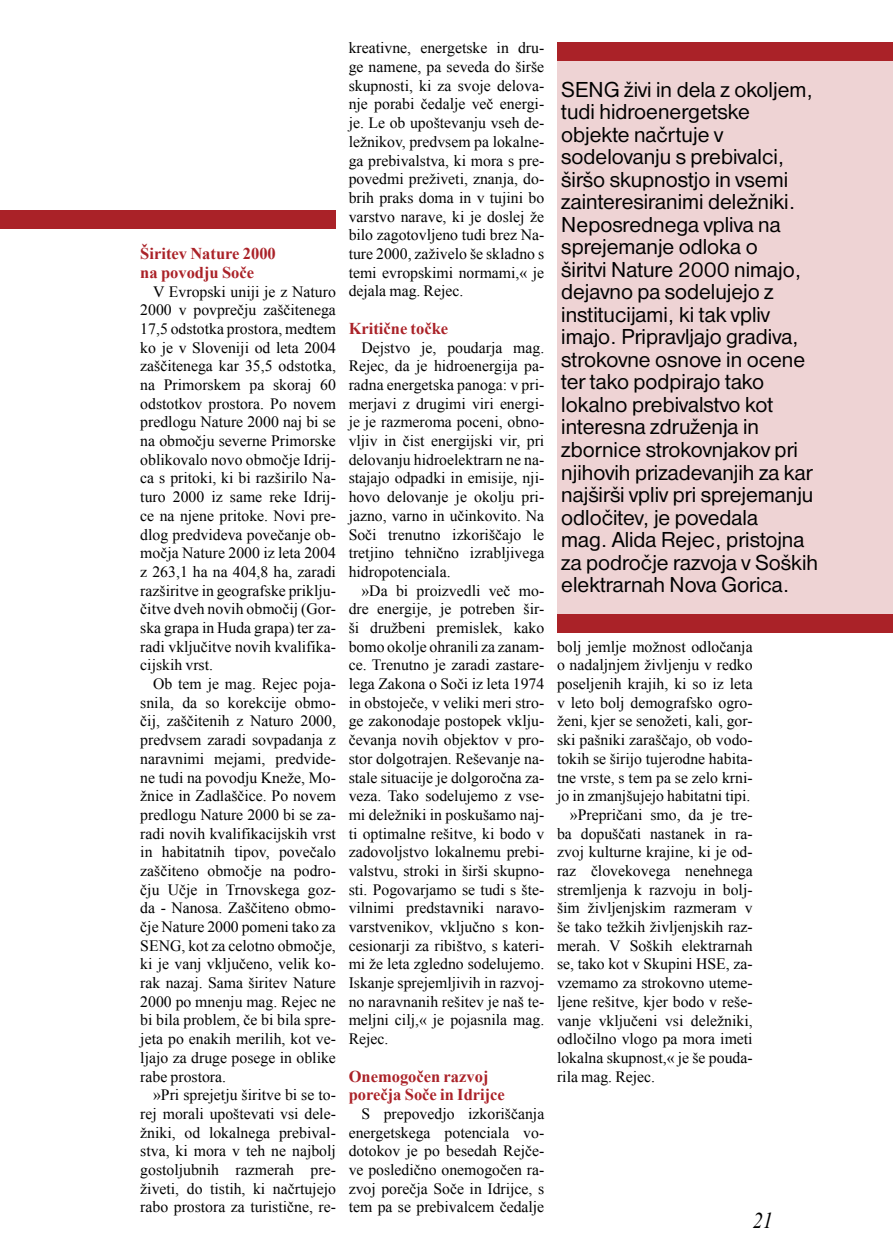
<style>
.page{position:relative;width:893px;height:1255px;background:#fff}
.page>*{position:absolute;margin:0;border:0;box-sizing:border-box;transform-origin:0 0}
.t1{font:22.5px/22.5px "Nimbus San DEE";color:#000}
.t2{font:italic 22.5px "Times New Roman";color:#000;scale:.9 1}
.t3{font:700 16.5px/18.8px "Times New Roman";color:#aa2228}
.t4{font:15.75px/18.8px "Times New Roman";color:#000;text-align:justify}
</style>
<div class="page">
<div style="left:0;top:211px;width:336px;height:18px;background:#aa2228"></div>
<div style="left:557px;top:52px;width:336px;height:562px;background:#eed3d4"></div>
<div style="left:557px;top:43px;width:336px;height:18px;background:#aa2228"></div>
<div style="left:557px;top:614px;width:336px;height:19px;background:#aa2228"></div>
<p class="t3" style="left:140px;top:244px;width:137px">Širitev Nature 2000 na povodju Soče</p>
<p class="t4" style="left:140px;top:282px;width:197px;text-indent:13px">V Evropski uniji je z Naturo 2000 v povprečju zaščitenega 17,5 odstotka prostora, medtem ko je v Sloveniji od leta 2004 zaščitenega kar 35,5 odstotka, na Primorskem pa skoraj 60 odstotkov prostora. Po novem predlogu Nature 2000 naj bi se na območju severne Primorske oblikovalo novo območje Idrij&shy;ca s pritoki, ki bi razširilo Na&shy;turo 2000 iz same reke Idrij&shy;ce na njene pritoke. Novi pre&shy;dlog predvideva povečanje ob&shy;močja Nature 2000 iz leta 2004 z 263,1 ha na 404,8 ha, zaradi razširitve in geografske priklju&shy;čitve dveh novih območij (Gor&shy;ska grapa in Huda grapa) ter za&shy;radi vključitve novih kvalifika&shy;cijskih vrst.</p>
<p class="t4" style="left:140px;top:674px;width:197px;text-indent:13px">Ob tem je mag. Rejec poja&shy;snila, da so korekcije obmo&shy;čij, zaščitenih z Naturo 2000, predvsem zaradi sovpadanja z naravnimi mejami, predvide&shy;ne tudi na povodju Kneže, Mo&shy;žnice in Zadlaščice. Po novem predlogu Nature 2000 bi se za&shy;radi novih kvalifikacijskih vrst in habitatnih tipov, povečalo zaščiteno območje na podro&shy;čju Učje in Trnovskega goz&shy;da - Nanosa. Zaščiteno obmo&shy;čje Nature 2000 pomeni tako za SENG, kot za celotno območje, ki je vanj vključeno, velik ko&shy;rak nazaj. Sama širitev Nature 2000 po mnenju mag. Rejec ne bi bila problem, če bi bila spre&shy;jeta po enakih merilih, kot ve&shy;ljajo za druge posege in oblike rabe prostora.</p>
<p class="t4" style="left:140px;top:1085px;width:197px;text-indent:13px">»Pri sprejetju širitve bi se to&shy;rej morali upoštevati vsi dele&shy;žniki, od lokalnega prebival&shy;stva, ki mora v teh ne najbolj gostoljubnih razmerah pre&shy;živeti, do tistih, ki načrtujejo rabo prostora za turistične, re-</p>
<p class="t4" style="left:349px;top:39px;width:197px">kreativne, energetske in dru&shy;ge namene, pa seveda do širše skupnosti, ki za svoje delova&shy;nje porabi čedalje več energi&shy;je. Le ob upoštevanju vseh de&shy;ležnikov, predvsem pa lokalne&shy;ga prebivalstva, ki mora s pre&shy;povedmi preživeti, znanja, do&shy;brih praks doma in v tujini bo varstvo narave, ki je doslej že bilo zagotovljeno tudi brez Na&shy;ture 2000, zaživelo še skladno s temi evropskimi normami,« je dejala mag. Rejec.</p>
<p class="t3" style="left:349px;top:318px;width:101px">Kritične točke</p>
<p class="t4" style="left:349px;top:338px;width:197px;text-indent:13px">Dejstvo je, poudarja mag.<br>Rejec, da je hidroenergija pa&shy;radna energetska panoga: v pri&shy;merjavi z drugimi viri energi&shy;je je razmeroma poceni, obno&shy;vljiv in čist energijski vir, pri delovanju hidroelektrarn ne na&shy;stajajo odpadki in emisije, nji&shy;hovo delovanje je okolju pri&shy;jazno, varno in učinkovito. Na Soči trenutno izkoriščajo le tretjino tehnično izrabljivega hidropotenciala.</p>
<p class="t4" style="left:349px;top:580px;width:197px;text-indent:13px">»Da bi proizvedli več mo&shy;dre energije, je potreben šir&shy;ši družbeni premislek, kako bomo okolje ohranili za zanam&shy;ce. Trenutno je zaradi zastare&shy;lega Zakona o Soči iz leta 1974 in obstoječe, v veliki meri stro&shy;ge zakonodaje postopek vklju&shy;čevanja novih objektov v pro&shy;stor dolgotrajen. Reševanje na&shy;stale situacije je dolgoročna za&shy;veza. Tako sodelujemo z vse&shy;mi deležniki in poskušamo naj&shy;ti optimalne rešitve, ki bodo v zadovoljstvo lokalnemu prebi&shy;valstvu, stroki in širši skupno&shy;sti. Pogovarjamo se tudi s šte&shy;vilnimi predstavniki naravo&shy;varstvenikov, vključno s kon&shy;cesionarji za ribištvo, s kateri&shy;mi že leta zgledno sodelujemo.<br>Iskanje sprejemljivih in razvoj&shy;no naravnanih rešitev je naš te&shy;meljni cilj,« je pojasnila mag.<br>Rejec.</p>
<p class="t3" style="left:349px;top:1066px;width:158px">Onemogočen razvoj porečja Soče in Idrijce</p>
<p class="t4" style="left:349px;top:1104px;width:197px;text-indent:13px">S prepovedjo izkoriščanja energetskega potenciala vo&shy;dotokov je po besedah Rejče&shy;ve posledično onemogočen ra&shy;zvoj porečja Soče in Idrijce, s tem pa se prebivalcem čedalje</p>
<p class="t1" style="left:561px;top:78px;width:258px">SENG živi in dela z okoljem, tudi hidroenergetske objekte načrtuje v sodelovanju s prebivalci, širšo skupnostjo in vsemi zainteresiranimi deležniki.<br>Neposrednega vpliva na sprejemanje odloka o<br>širitvi Nature 2000 nimajo, dejavno pa sodelujejo z institucijami, ki tak vpliv imajo. Pripravljajo gradiva, strokovne osnove in ocene ter tako podpirajo tako lokalno prebivalstvo kot interesna združenja in zbornice strokovnjakov pri njihovih prizadevanjih za kar najširši vpliv pri sprejemanju odločitev, je povedala<br>mag. Alida Rejec, pristojna za področje razvoja v Soških elektrarnah Nova Gorica.</p>
<p class="t4" style="left:557px;top:637px;width:197px">bolj jemlje možnost odločanja</p>
<p class="t4" style="left:557px;top:655px;width:197px">o nadaljnjem življenju v redko</p>
<p class="t4" style="left:557px;top:674px;width:197px">poseljenih krajih, ki so iz leta</p>
<p class="t4" style="left:557px;top:693px;width:197px">v leto bolj demografsko ogro-</p>
<p class="t4" style="left:557px;top:711px;width:197px">ženi, kjer se senožeti, kali, gor-</p>
<p class="t4" style="left:557px;top:730px;width:197px">ski pašniki zaraščajo, ob vodo-</p>
<p class="t4" style="left:557px;top:749px;width:197px">tokih se širijo tujerodne habita-</p>
<p class="t4" style="left:557px;top:767px;width:197px">tne vrste, s tem pa se zelo krni-</p>
<p class="t4" style="left:557px;top:786px;width:195px">jo in zmanjšujejo habitatni tipi.</p>
<p class="t4" style="left:570px;top:805px;width:184px">»Prepričani smo, da je tre-</p>
<p class="t4" style="left:557px;top:823px;width:197px">ba dopuščati nastanek in ra-</p>
<p class="t4" style="left:557px;top:842px;width:197px">zvoj kulturne krajine, ki je od-</p>
<p class="t4" style="left:557px;top:861px;width:197px">raz človekovega nenehnega</p>
<p class="t4" style="left:557px;top:879px;width:197px">stremljenja k razvoju in bolj-</p>
<p class="t4" style="left:557px;top:898px;width:197px">šim življenjskim razmeram v</p>
<p class="t4" style="left:557px;top:917px;width:197px">še tako težkih življenjskih raz-</p>
<p class="t4" style="left:557px;top:935px;width:197px">merah. V Soških elektrarnah</p>
<p class="t4" style="left:557px;top:954px;width:197px">se, tako kot v Skupini HSE, za-</p>
<p class="t4" style="left:557px;top:973px;width:197px">vzemamo za strokovno uteme-</p>
<p class="t4" style="left:557px;top:991px;width:197px">ljene rešitve, kjer bodo v reše-</p>
<p class="t4" style="left:557px;top:1010px;width:197px">vanje vključeni vsi deležniki,</p>
<p class="t4" style="left:557px;top:1029px;width:197px">odločilno vlogo pa mora imeti</p>
<p class="t4" style="left:557px;top:1047px;width:197px">lokalna skupnost,« je še pouda-</p>
<p class="t4" style="left:557px;top:1066px;width:100px">rila mag. Rejec.</p>
<h1 class="t2" style="left:753px;top:1204px;width:24px">21</h1>
</div>
